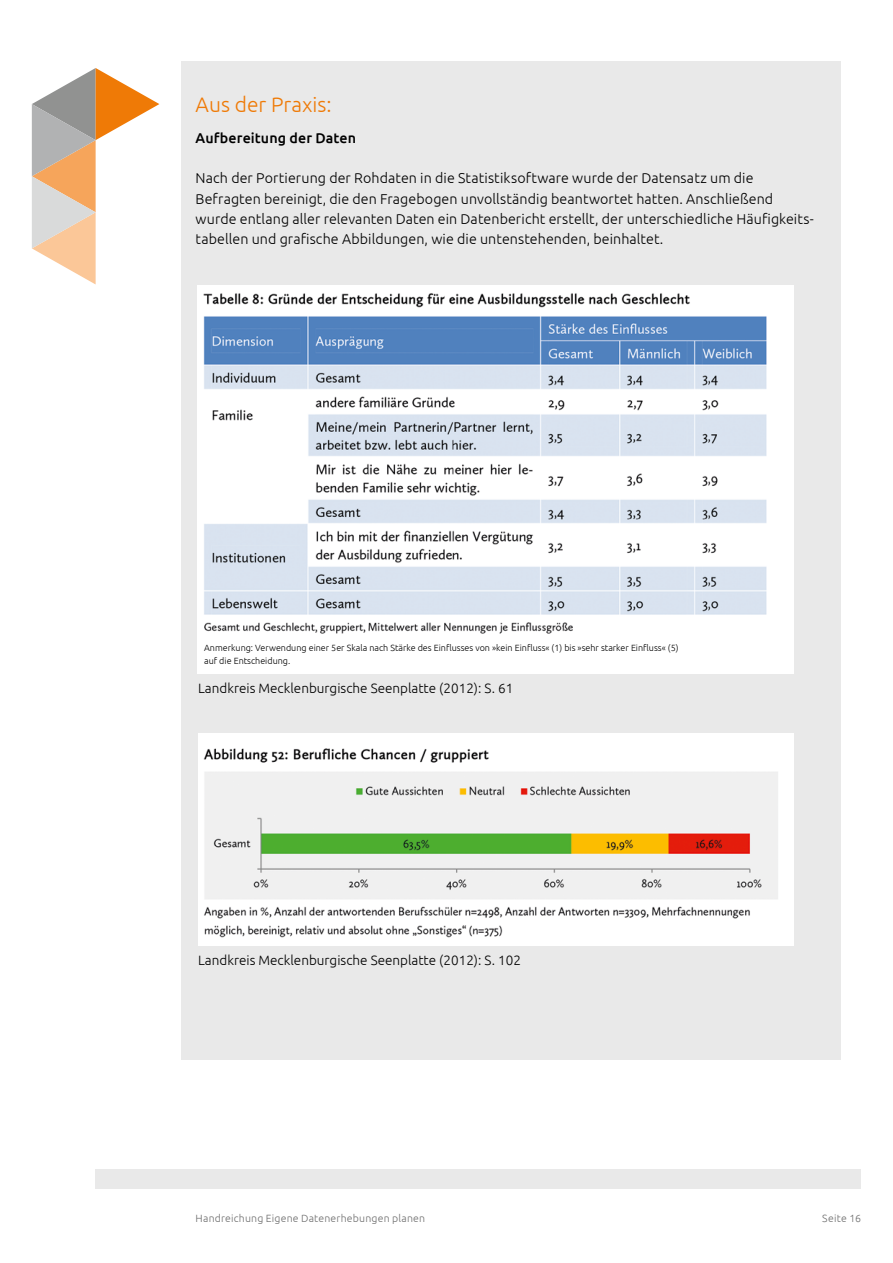
<style>
.page{position:relative;width:893px;height:1263px;background:#fff}
.page>*{position:absolute;margin:0;border:0;box-sizing:border-box;transform-origin:0 0}
.t1{font:300 21px "Ubuntu";color:#ef7a06}
.t2{font:300 14.25px/20.4px "Ubuntu";letter-spacing:.005em;color:#000}
.t3{font:500 14.25px "Ubuntu";letter-spacing:.005em;color:#000}
.t4{font:300 13.5px "Ubuntu";color:#000}
.t5{font:300 10.5px "Ubuntu";letter-spacing:.02em;color:#6e6e6e}
.t6{font:300 9px/12.6px "Ubuntu";color:#000}
</style>
<div class="page">
<div style="left:96px;top:1169px;width:765px;height:20px;background:#e9e9e9"></div>
<svg style="left:32px;top:68px;width:127px;height:216px"></svg>
<div style="left:182px;top:61px;width:659px;height:998px;background:#e9e9e9"></div>
<img style="left:197px;top:285px;width:597px;height:389px">
<img style="left:198px;top:734px;width:596px;height:211px">
<div style="left:203px;top:644px;width:564px;height:28px;background:#fff"></div>
<h1 class="t1" style="left:196px;top:92px;width:138px">Aus der Praxis:</h1>
<p class="t3" style="left:196px;top:128px;width:162px">Aufbereitung der Daten</p>
<p class="t2" style="left:196px;top:168px;width:620px">Nach der Portierung der Rohdaten in die Statistiksoftware wurde der Datensatz um die Befragten bereinigt, die den Fragebogen unvollständig beantwortet hatten. Anschließend wurde entlang aller relevanten Daten ein Datenbericht erstellt, der unterschiedliche Häufigkeits&shy;tabellen und grafische Abbildungen, wie die untenstehenden, beinhaltet.</p>
<p class="t6" style="left:204px;top:641px;width:476px">Anmerkung: Verwendung einer 5er Skala nach Stärke des Einflusses von »kein Einfluss« (1) bis »sehr starker Einfluss« (5) auf die Entscheidung.</p>
<p class="t4" style="left:198px;top:680px;width:317px">Landkreis Mecklenburgische Seenplatte (2012): S. 61</p>
<p class="t4" style="left:198px;top:952px;width:324px">Landkreis Mecklenburgische Seenplatte (2012): S. 102</p>
<p class="t5" style="left:196px;top:1212px;width:231px">Handreichung Eigene Datenerhebungen planen</p>
<p class="t5" style="left:822px;top:1212px;width:40px">Seite 16</p>
</div>
